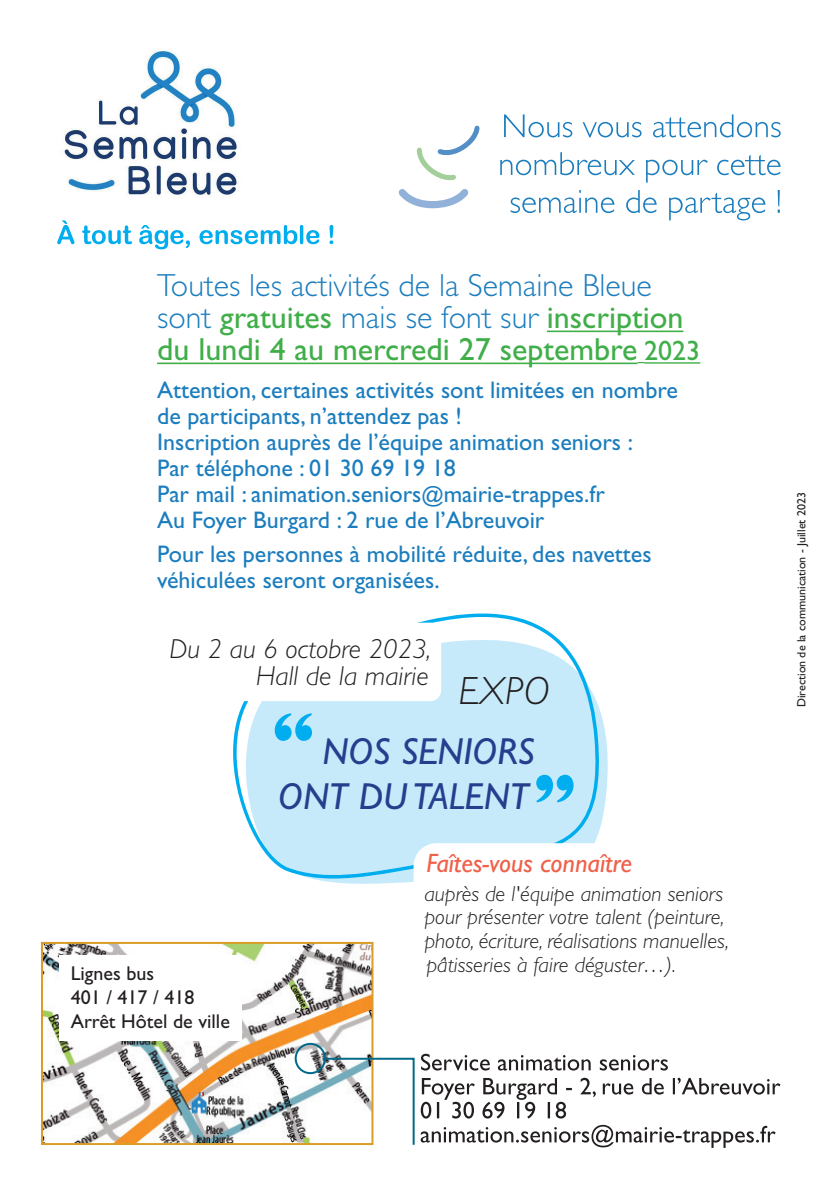
<style>
.page{position:relative;width:840px;height:1191px;background:#fff}
.page>*{position:absolute;margin:0;border:0;box-sizing:border-box;transform-origin:0 0}
.t1{font:italic 300 39.6px "Gill Sans Std";color:#231f20}
.t2{font:italic 37.6px/45.6px "Gill Sans Std";color:#253f8e;text-align:right}
.t3{font:300 32px/32px "Gill Sans Std";color:#1b7dbe}
.t4{font:italic 300 27.6px/26.6px "Gill Sans Std";color:#231f20;text-align:right}
.t5{font:italic 26.6px "Gill Sans Std";color:#ef6049}
.t6{font:24px/26px "Gill Sans Std";color:#1b7dbe}
.t7{font:italic 300 21.8px/23.8px "Gill Sans Std";color:#231f20}
.t8{font:20px/24px "Gill Sans Std";color:#231f20}
.t9{font:12px "Gill Sans Std";color:#231f20}
.s1{font-weight:400;color:#40ae49}
.s2{font-weight:400;font-size:28px;color:#40ae49}
.s3{font-size:22px}
</style>
<div class="page">
<img style="left:63px;top:50px;width:175px;height:146px">
<svg style="left:57px;top:220px;width:276px;height:29px"></svg>
<svg style="left:510px;top:190px;width:269px;height:30px"></svg>
<svg style="left:500px;top:152px;width:280px;height:31px"></svg>
<svg style="left:504px;top:114px;width:276px;height:23px"></svg>
<img style="left:44px;top:945px;width:326px;height:197px">
<div style="left:41px;top:942px;width:332px;height:203px;border:2px solid #da9d27"></div>
<div style="left:294px;top:1042px;width:32px;height:32px;border:2px solid #016a8a;border-radius:50%"></div>
<div style="left:59px;top:955px;width:183px;height:86px;background:#fff"></div>
<svg style="left:323px;top:1053px;width:457px;height:94px"></svg>
<svg style="left:398px;top:125px;width:82px;height:84px"></svg>
<hr style="left:546px;top:330px;width:137px;height:2px;background:#40ae49">
<hr style="left:157px;top:362px;width:480px;height:2px;background:#40ae49">
<hr style="left:644px;top:362px;width:56px;height:2px;background:#40ae49">
<svg style="left:324px;top:714px;width:284px;height:170px"></svg>
<svg style="left:233px;top:613px;width:368px;height:268px;fill:#c6eafa"></svg>
<svg style="left:274px;top:713px;width:38px;height:28px"></svg>
<svg style="left:536px;top:775px;width:37px;height:27px"></svg>
<div style="left:413px;top:843px;width:373px;height:139px;background:#fff;border-radius:23px"></div>
<div style="left:125px;top:622px;width:316px;height:79px;background:#fff;border-radius:11px"></div>
<h3 class="t3" style="left:157px;top:270px;width:544px">Toutes les activités de la Semaine Bleue sont <span class="s1">gratuites</span> mais se font sur <span class="s1">inscription du lundi 4 au mercredi 27 septembre</span> <span class="s2">2023</span></h3>
<p class="t6" style="left:157px;top:376px;width:522px">Attention, certaines activités sont limitées en nombre de participants, n’attendez pas !<br>Inscription auprès de l’équipe animation seniors :<br>Par téléphone : 01 30 69 19 18<br>Par mail : animation.seniors<span class="s3">@</span>mairie-trappes.fr<br>Au Foyer Burgard : 2 rue de l’Abreuvoir</p>
<p class="t6" style="left:157px;top:540px;width:496px">Pour les personnes à mobilité réduite, des navettes véhiculées seront organisées.</p>
<p class="t4" style="left:169px;top:636px;width:263px">Du 2 au 6 octobre 2023,<br>Hall de la mairie</p>
<h1 class="t1" style="left:458px;top:668px;width:92px">EXPO</h1>
<p class="t8" style="left:71px;top:961px;width:160px">Lignes bus<br>401 / 417 / 418<br>Arrêt Hôtel de ville</p>
<h2 class="t2" style="left:278px;top:728px;width:258px">NOS SENIORS<br>ONT DU TALENT</h2>
<p class="t5" style="left:426px;top:848px;width:207px">Faîtes-vous connaître</p>
<p class="t7" style="left:424px;top:881px;width:306px">auprès de l'équipe animation seniors pour présenter votre talent (peinture, photo, écriture, réalisations manuelles, pâtisseries à faire déguster…).</p>
<p class="t9" style="left:794px;top:707px;width:216px;rotate:-90deg">Direction de la communication - Juillet 2023</p>
</div>
